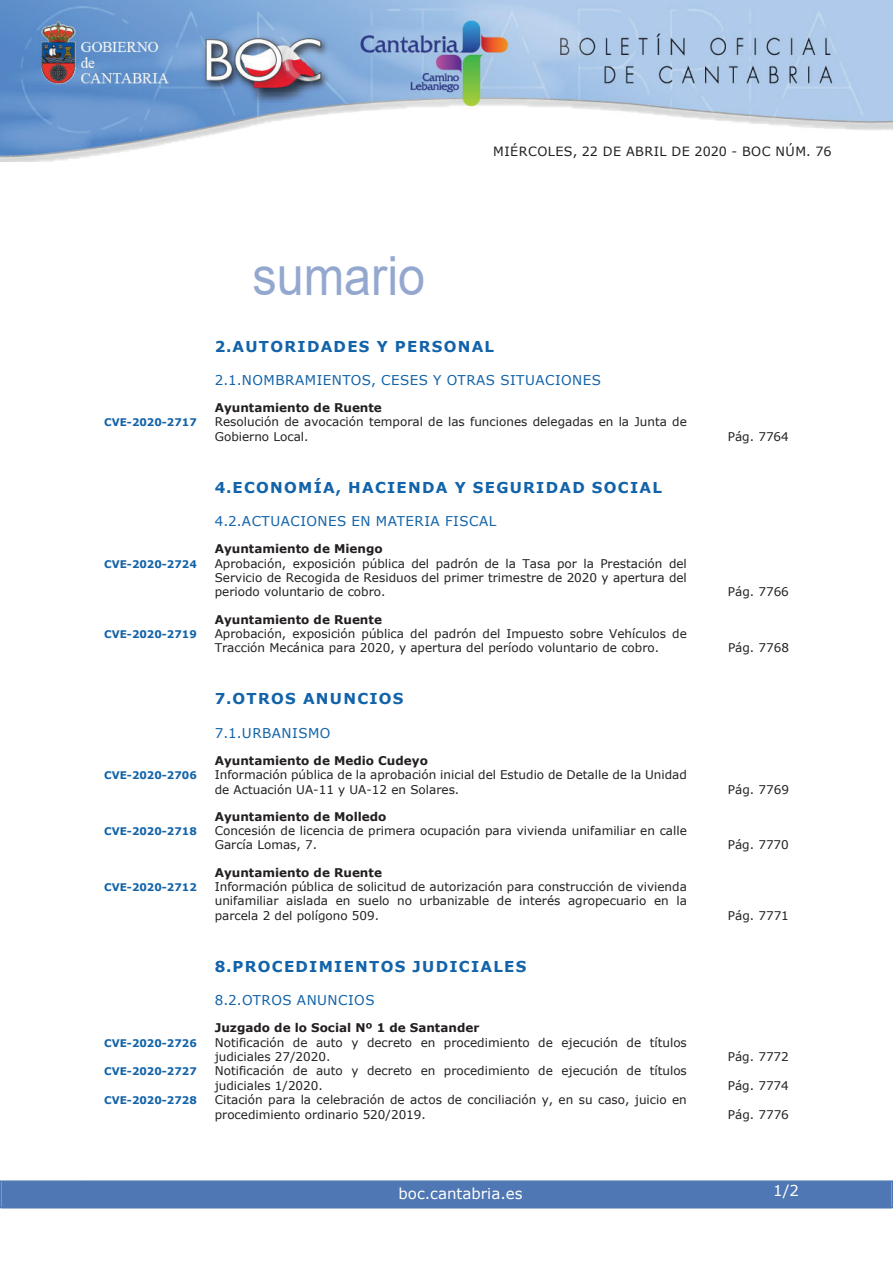
<style>
.page{position:relative;width:893px;height:1263px;background:#fff}
.page>*{position:absolute;margin:0;border:0;box-sizing:border-box;transform-origin:0 0}
.t1{font:54px "Arial";color:#94a8cf;scale:.9 1}
.t2{font:700 15px "Verdana";letter-spacing:.085em;color:#1263a9}
.t3{font:15px "Verdana";color:#fff}
.t4{font:13.5px "Verdana";letter-spacing:.035em;color:#1263a9}
.t5{font:12.75px "Verdana";letter-spacing:.035em;color:#231f20}
.t6{font:12px/14.4px "Verdana";color:#231f20}
.t7{font:700 12px "Verdana";color:#231f20}
.t8{font:700 10.5px "Verdana";color:#1263a9}
</style>
<div class="page">
<img style="left:0;top:0;width:893px;height:161px">
<div style="left:2px;top:1181px;width:889px;height:27px;background:#4f77b3"></div>
<div style="left:0;top:1180px;width:893px;height:28px;border:2px solid #4f77b3"></div>
<h1 class="t1" style="left:252px;top:246px;width:194px">sumario</h1>
<p class="t5" style="left:493px;top:143px;width:340px">MIÉRCOLES, 22 DE ABRIL DE 2020 - BOC NÚM. 76</p>
<p class="t2" style="left:215px;top:337px;width:281px">2.AUTORIDADES Y PERSONAL</p>
<p class="t4" style="left:215px;top:371px;width:388px">2.1.NOMBRAMIENTOS, CESES Y OTRAS SITUACIONES</p>
<p class="t7" style="left:215px;top:400px;width:169px">Ayuntamiento de Ruente</p>
<p class="t8" style="left:104px;top:416px;width:94px">CVE-2020-2717</p>
<p class="t6" style="left:215px;top:414px;width:474px">Resolución de avocación temporal de las funciones delegadas en la Junta de<br>Gobierno Local.</p>
<p class="t2" style="left:215px;top:478px;width:449px">4.ECONOMÍA, HACIENDA Y SEGURIDAD SOCIAL</p>
<p class="t4" style="left:215px;top:512px;width:283px">4.2.ACTUACIONES EN MATERIA FISCAL</p>
<p class="t7" style="left:215px;top:541px;width:169px">Ayuntamiento de Miengo</p>
<p class="t8" style="left:104px;top:557px;width:94px">CVE-2020-2724</p>
<p class="t6" style="left:215px;top:556px;width:474px;text-align:justify">Aprobación, exposición pública del padrón de la Tasa por la Prestación del Servicio de Recogida de Residuos del primer trimestre de 2020 y apertura del periodo voluntario de cobro.</p>
<p class="t7" style="left:215px;top:611px;width:169px">Ayuntamiento de Ruente</p>
<p class="t8" style="left:104px;top:627px;width:94px">CVE-2020-2719</p>
<p class="t6" style="left:215px;top:626px;width:474px">Aprobación, exposición pública del padrón del Impuesto sobre Vehículos de<br>Tracción Mecánica para 2020, y apertura del período voluntario de cobro.</p>
<p class="t2" style="left:215px;top:689px;width:190px">7.OTROS ANUNCIOS</p>
<p class="t4" style="left:215px;top:724px;width:117px">7.1.URBANISMO</p>
<p class="t7" style="left:215px;top:753px;width:215px">Ayuntamiento de Medio Cudeyo</p>
<p class="t8" style="left:104px;top:769px;width:94px">CVE-2020-2706</p>
<p class="t6" style="left:215px;top:767px;width:474px">Información pública de la aprobación inicial del Estudio de Detalle de la Unidad de Actuación UA-11 y UA-12 en Solares.</p>
<p class="t7" style="left:215px;top:809px;width:173px">Ayuntamiento de Molledo</p>
<p class="t8" style="left:104px;top:825px;width:94px">CVE-2020-2718</p>
<p class="t6" style="left:215px;top:823px;width:474px">Concesión de licencia de primera ocupación para vivienda unifamiliar en calle<br>García Lomas, 7.</p>
<p class="t7" style="left:215px;top:865px;width:169px">Ayuntamiento de Ruente</p>
<p class="t8" style="left:104px;top:880px;width:94px">CVE-2020-2712</p>
<p class="t6" style="left:215px;top:879px;width:474px;text-align:justify">Información pública de solicitud de autorización para construcción de vivienda unifamiliar aislada en suelo no urbanizable de interés agropecuario en la parcela 2 del polígono 509.</p>
<p class="t2" style="left:215px;top:957px;width:313px">8.PROCEDIMIENTOS JUDICIALES</p>
<p class="t4" style="left:215px;top:991px;width:161px">8.2.OTROS ANUNCIOS</p>
<p class="t7" style="left:215px;top:1020px;width:266px">Juzgado de lo Social Nº 1 de Santander</p>
<p class="t8" style="left:104px;top:1036px;width:94px">CVE-2020-2726</p>
<p class="t6" style="left:215px;top:1035px;width:474px">Notificación de auto y decreto en procedimiento de ejecución de títulos judiciales 27/2020.</p>
<p class="t8" style="left:104px;top:1065px;width:94px">CVE-2020-2727</p>
<p class="t6" style="left:215px;top:1063px;width:474px">Notificación de auto y decreto en procedimiento de ejecución de títulos judiciales 1/2020.</p>
<p class="t8" style="left:104px;top:1094px;width:94px">CVE-2020-2728</p>
<p class="t6" style="left:215px;top:1092px;width:474px">Citación para la celebración de actos de conciliación y, en su caso, juicio en procedimiento ordinario 520/2019.</p>
<p class="t3" style="left:398px;top:1184px;width:126px">boc.cantabria.es</p>
<p class="t6" style="left:728px;top:429px;width:63px">Pág. 7764</p>
<p class="t6" style="left:728px;top:584px;width:63px">Pág. 7766</p>
<p class="t6" style="left:728px;top:640px;width:63px">Pág. 7768</p>
<p class="t6" style="left:728px;top:782px;width:63px">Pág. 7769</p>
<p class="t6" style="left:728px;top:837px;width:63px">Pág. 7770</p>
<p class="t6" style="left:728px;top:908px;width:63px">Pág. 7771</p>
<p class="t6" style="left:728px;top:1049px;width:63px">Pág. 7772</p>
<p class="t6" style="left:728px;top:1078px;width:63px">Pág. 7774</p>
<p class="t6" style="left:728px;top:1107px;width:63px">Pág. 7776</p>
<p class="t3" style="left:773px;top:1181px;width:27px">1/2</p>
</div>
